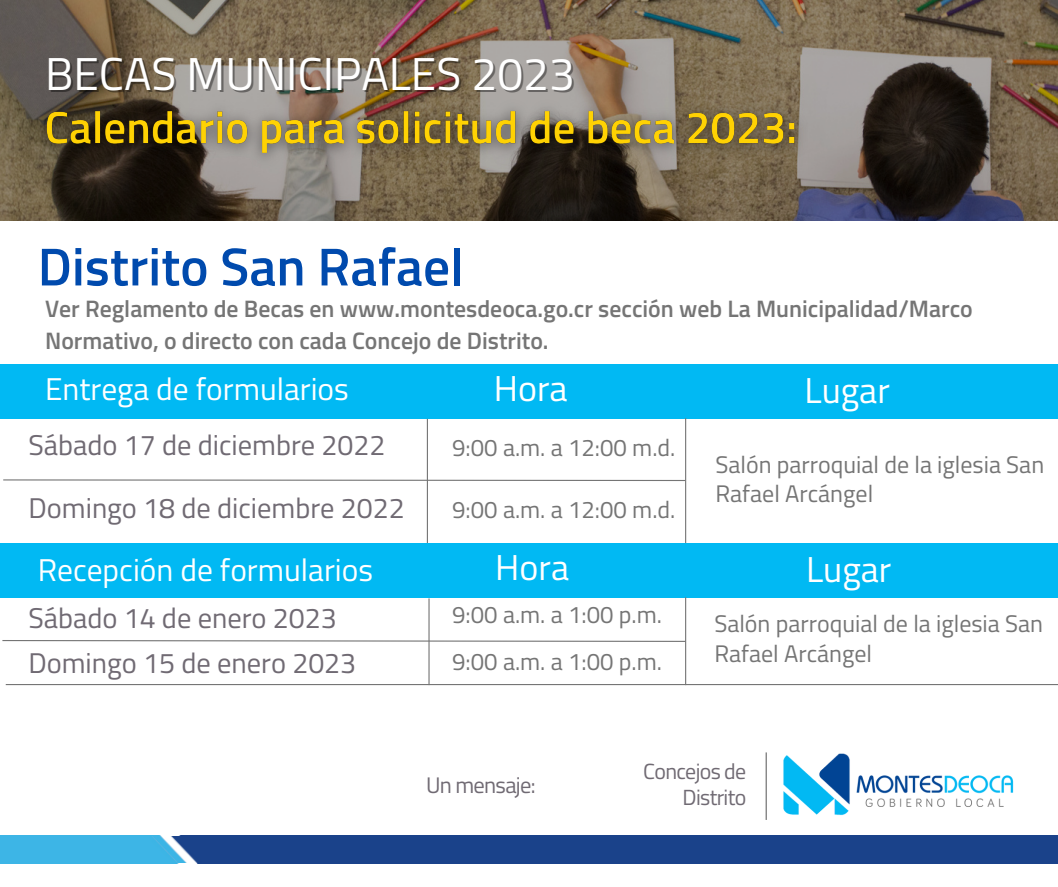
<style>
.page{position:relative;width:1058px;height:887px;background:#fff}
.page>*{position:absolute;margin:0;border:0;box-sizing:border-box;transform-origin:0 0}
.t1{font:600 53.4px "Titillium Web";color:#004aad}
.t2{font:46.05px "Titillium Web";color:#fff}
.t3{font:36px "Titillium Web";color:#fff}
.t4{font:31.5px "Titillium Web";color:#fff}
.t5{font:28.5px/45.3px "Titillium Web";color:#706a73}
.t6{font:24px/29.2px "Titillium Web";color:#757575}
.t7{font:600 23.85px/32.7px "Titillium Web";color:#757575}
.t8{font:22.5px "Titillium Web";letter-spacing:-.03em;color:#706a73}
.t9{font:21.9px/26.1px "Titillium Web";letter-spacing:-.03em;color:#706a73;text-align:right}
</style>
<div class="page">
<div style="left:0;top:364px;width:1058px;height:54px;background:#01b9f3"></div>
<svg style="left:3px;top:479px;width:682px;height:2px"></svg>
<hr style="left:427px;top:419px;width:1px;height:134px;background:#757575">
<hr style="left:685px;top:418px;width:1px;height:125px;background:#757575">
<div style="left:0;top:543px;width:1058px;height:54px;background:#01b9f3"></div>
<svg style="left:2px;top:639px;width:683px;height:3px"></svg>
<hr style="left:6px;top:684px;width:1052px;height:1px;background:#757575">
<hr style="left:428px;top:598px;width:1px;height:87px;background:#757575">
<hr style="left:685px;top:597px;width:1px;height:88px;background:#757575">
<svg style="left:0;top:0;width:1057px;height:221px;background:#695c4d"></svg>
<img style="left:26px;top:75px;width:790px;height:108px">
<img style="left:0;top:836px;width:1057px;height:27px">
<img style="left:771px;top:753px;width:248px;height:111px">
<svg style="left:765px;top:752px;width:1px;height:67px"></svg>
<h2 class="t2" style="left:45px;top:37px;width:531px">BECAS MUNICIPALES 2023</h2>
<h1 class="t1" style="left:38px;top:225px;width:427px">Distrito San Rafael</h1>
<p class="t7" style="left:45px;top:291px;width:929px">Ver Reglamento de Becas en www.montesdeoca.go.cr sección web La Municipalidad/Marco<br>Normativo, o directo con cada Concejo de Distrito.</p>
<h3 class="t4" style="left:45px;top:365px;width:305px">Entrega de formularios</h3>
<h3 class="t3" style="left:493px;top:360px;width:75px">Hora</h3>
<h3 class="t3" style="left:804px;top:362px;width:87px">Lugar</h3>
<p class="t5" style="left:28px;top:421px;width:358px">Sábado 17 de diciembre 2022</p>
<p class="t5" style="left:28px;top:484px;width:378px">Domingo 18 de diciembre 2022</p>
<p class="t6" style="left:452px;top:432px;width:225px">9:00 a.m. a 12:00 m.d.</p>
<p class="t6" style="left:452px;top:494px;width:225px">9:00 a.m. a 12:00 m.d.</p>
<p class="t6" style="left:715px;top:449px;width:330px">Salón parroquial de la iglesia San<br>Rafael Arcángel</p>
<h3 class="t4" style="left:38px;top:545px;width:337px">Recepción de formularios</h3>
<h3 class="t3" style="left:495px;top:539px;width:75px">Hora</h3>
<h3 class="t3" style="left:806px;top:541px;width:87px">Lugar</h3>
<p class="t5" style="left:28px;top:594px;width:329px">Sábado 14 de enero 2023<br>Domingo 15 de enero 2023</p>
<p class="t6" style="left:452px;top:599px;width:211px">9:00 a.m. a 1:00 p.m.</p>
<h3 class="t4" style="left:29px;top:555px;width:337px">Recepción de formularios</h3>
<h3 class="t3" style="left:501px;top:550px;width:75px">Hora</h3>
<h3 class="t3" style="left:830px;top:551px;width:87px">Lugar</h3>
<p class="t6" style="left:714px;top:609px;width:330px">Salón parroquial de la iglesia San<br>Rafael Arcángel</p>
<p class="t6" style="left:452px;top:646px;width:211px">9:00 a.m. a 1:00 p.m.</p>
<p class="t8" style="left:426px;top:767px;width:111px">Un mensaje:</p>
<p class="t9" style="left:643px;top:757px;width:105px">Concejos de<br>Distrito</p>
</div>
